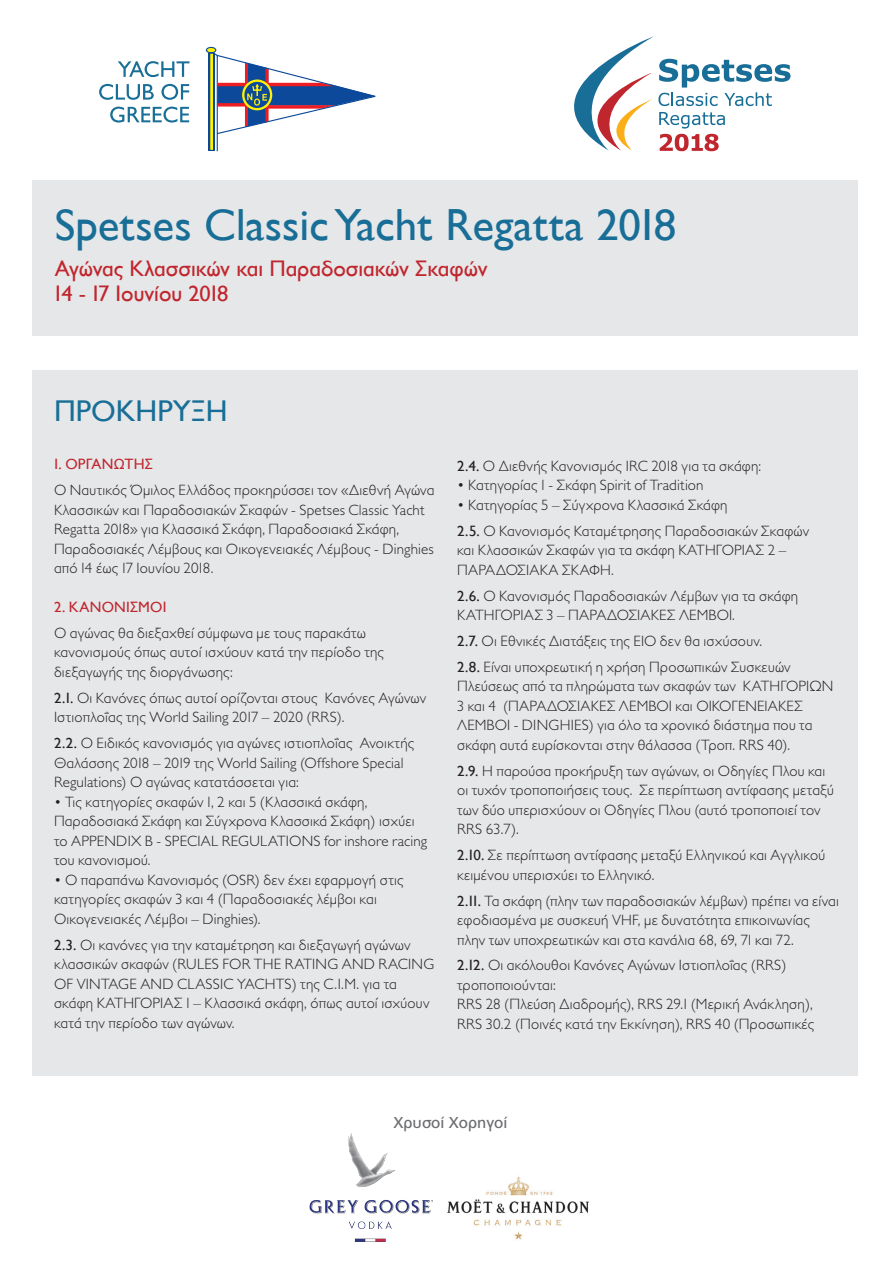
<style>
.page{position:relative;width:893px;height:1263px;background:#fff}
.page>*{position:absolute;margin:0;border:0;box-sizing:border-box;transform-origin:0 0}
.t1{font:45px "Gill Sans Hel";color:#186e96}
.t2{font:30px "Gill Sans Hel";color:#186e96}
.t3{font:22.5px/25.5px "Gill Sans Hel";color:#c0262d}
.t4{font:15.75px "PF Catalog";color:#6c6d70}
.t5{font:300 15px/19.5px "Gill Sans Hel";letter-spacing:.015em;color:#231f20}
.t6{font:15px "Gill Sans Hel";letter-spacing:.015em;color:#c0262d}
.s1{font-weight:400}
</style>
<div class="page">
<img style="left:310px;top:1134px;width:122px;height:108px">
<img style="left:447px;top:1176px;width:142px;height:64px">
<svg style="left:118px;top:61px;width:71px;height:16px"></svg>
<svg style="left:99px;top:84px;width:55px;height:16px"></svg>
<svg style="left:161px;top:84px;width:28px;height:16px"></svg>
<svg style="left:110px;top:107px;width:79px;height:16px"></svg>
<svg style="left:206px;top:47px;width:169px;height:104px"></svg>
<svg style="left:574px;top:36px;width:216px;height:115px"></svg>
<div style="left:33px;top:180px;width:825px;height:156px;background:#e6e7e9"></div>
<div style="left:33px;top:370px;width:825px;height:706px;background:#e6e7e9"></div>
<h1 class="t1" style="left:55px;top:200px;width:623px">Spetses Classic Yacht Regatta 2018</h1>
<h3 class="t3" style="left:55px;top:256px;width:434px">Αγώνας Κλασσικών και Παραδοσιακών Σκαφών<br>14 - 17 Ιουνίου 2018</h3>
<h2 class="t2" style="left:54px;top:395px;width:175px">ΠΡΟΚΗΡΥΞΗ</h2>
<p class="t6" style="left:54px;top:456px;width:100px">1. ΟΡΓΑΝΩΤΗΣ</p>
<p class="t5" style="left:54px;top:481px;width:382px">Ο Ναυτικός Όμιλος Ελλάδος προκηρύσσει τον «Διεθνή Αγώνα Κλασσικών και Παραδοσιακών Σκαφών - Spetses Classic Yacht Regatta 2018» για Κλασσικά Σκάφη, Παραδοσιακά Σκάφη, Παραδοσιακές Λέμβους και Οικογενειακές Λέμβους - Dinghies από 14 έως 17 Ιουνίου 2018.</p>
<p class="t6" style="left:54px;top:599px;width:114px">2. ΚΑΝΟΝΙΣΜΟΙ</p>
<p class="t5" style="left:54px;top:623px;width:332px">Ο αγώνας θα διεξαχθεί σύμφωνα με τους παρακάτω κανονισμούς όπως αυτοί ισχύουν κατά την περίοδο της διεξαγωγής της διοργάνωσης:</p>
<p class="t5" style="left:54px;top:688px;width:374px"><span class="s1">2.1.</span> Οι Κανόνες όπως αυτοί ορίζονται στους Κανόνες Αγώνων<br>Ιστιοπλοΐας της World Sailing 2017 – 2020 (RRS).</p>
<p class="t5" style="left:54px;top:734px;width:362px"><span class="s1">2.2.</span> Ο Ειδικός κανονισμός για αγώνες ιστιοπλοΐας Ανοικτής<br>Θαλάσσης 2018 – 2019 της World Sailing (Offshore Special<br>Regulations) Ο αγώνας κατατάσσεται για:</p>
<p class="t5" style="left:54px;top:792px;width:375px">• Τις κατηγορίες σκαφών 1, 2 και 5 (Κλασσικά σκάφη, Παραδοσιακά Σκάφη και Σύγχρονα Κλασσικά Σκάφη) ισχύει το APPENDIX B - SPECIAL REGULATIONS for inshore racing του κανονισμού.</p>
<p class="t5" style="left:54px;top:870px;width:351px">• Ο παραπάνω Κανονισμός (OSR) δεν έχει εφαρμογή στις κατηγορίες σκαφών 3 και 4 (Παραδοσιακές λέμβοι και<br>Οικογενειακές Λέμβοι – Dinghies).</p>
<p class="t5" style="left:54px;top:935px;width:382px"><span class="s1">2.3.</span> Οι κανόνες για την καταμέτρηση και διεξαγωγή αγώνων κλασσικών σκαφών (RULES FOR THE RATING AND RACING OF VINTAGE AND CLASSIC YACHTS) της C.I.M. για τα σκάφη ΚΑΤΗΓΟΡΙΑΣ 1 – Κλασσικά σκάφη, όπως αυτοί ισχύουν κατά την περίοδο των αγώνων.</p>
<p class="t5" style="left:457px;top:456px;width:306px"><span class="s1">2.4.</span> Ο Διεθνής Κανονισμός IRC 2018 για τα σκάφη:</p>
<p class="t5" style="left:457px;top:476px;width:248px">• Κατηγορίας 1 - Σκάφη Spirit of Τradition</p>
<p class="t5" style="left:457px;top:492px;width:354px;line-height:25.8px">• Κατηγορίας 5 – Σύγχρονα Κλασσικά Σκάφη<br><span class="s1">2.5.</span> Ο Κανονισμός Καταμέτρησης Παραδοσιακών Σκαφών</p>
<p class="t5" style="left:457px;top:541px;width:331px">και Κλασσικών Σκαφών για τα σκάφη ΚΑΤΗΓΟΡΙΑΣ 2 –<br>ΠΑΡΑΔΟΣΙΑΚΑ ΣΚΑΦΗ.</p>
<p class="t5" style="left:457px;top:586px;width:343px"><span class="s1">2.6.</span> Ο Κανονισμός Παραδοσιακών Λέμβων για τα σκάφη<br>ΚΑΤΗΓΟΡΙΑΣ 3 – ΠΑΡΑΔΟΣΙΑΚΕΣ ΛΕΜΒΟΙ.</p>
<p class="t5" style="left:457px;top:628px;width:335px;line-height:25.8px"><span class="s1">2.7.</span> Οι Εθνικές Διατάξεις της ΕΙΟ δεν θα ισχύσουν.<br><span class="s1">2.8.</span> Είναι υποχρεωτική η χρήση Προσωπικών Συσκευών</p>
<p class="t5" style="left:457px;top:677px;width:378px">Πλεύσεως από τα πληρώματα των σκαφών των ΚΑΤΗΓΟΡΙΩΝ 3 και 4 (ΠΑΡΑΔΟΣΙΑΚΕΣ ΛΕΜΒΟΙ και ΟΙΚΟΓΕΝΕΙΑΚΕΣ ΛΕΜΒΟΙ - DINGHIES) για όλο τα χρονικό διάστημα που τα σκάφη αυτά ευρίσκονται στην θάλασσα (Τροπ. RRS 40).</p>
<p class="t5" style="left:457px;top:761px;width:378px"><span class="s1">2.9.</span> Η παρούσα προκήρυξη των αγώνων, οι Οδηγίες Πλου και οι τυχόν τροποποιήσεις τους. Σε περίπτωση αντίφασης μεταξύ των δύο υπερισχύουν οι Οδηγίες Πλου (αυτό τροποποιεί τον RRS 63.7).</p>
<p class="t5" style="left:457px;top:846px;width:369px"><span class="s1">2.10.</span> Σε περίπτωση αντίφασης μεταξύ Ελληνικού και Αγγλικού κειμένου υπερισχύει το Ελληνικό.</p>
<p class="t5" style="left:457px;top:891px;width:383px"><span class="s1">2.11.</span> Τα σκάφη (πλην των παραδοσιακών λέμβων) πρέπει να είναι εφοδιασμένα με συσκευή VHF, με δυνατότητα επικοινωνίας πλην των υποχρεωτικών και στα κανάλια 68, 69, 71 και 72.</p>
<p class="t5" style="left:457px;top:956px;width:359px"><span class="s1">2.12.</span> Οι ακόλουθοι Κανόνες Αγώνων Ιστιοπλοΐας (RRS) τροποποιούνται:<br>RRS 28 (Πλεύση Διαδρομής), RRS 29.1 (Μερική Ανάκληση), RRS 30.2 (Ποινές κατά την Εκκίνηση), RRS 40 (Προσωπικές</p>
<p class="t4" style="left:393px;top:1113px;width:115px">Χρυσοί Χορηγοί</p>
</div>
